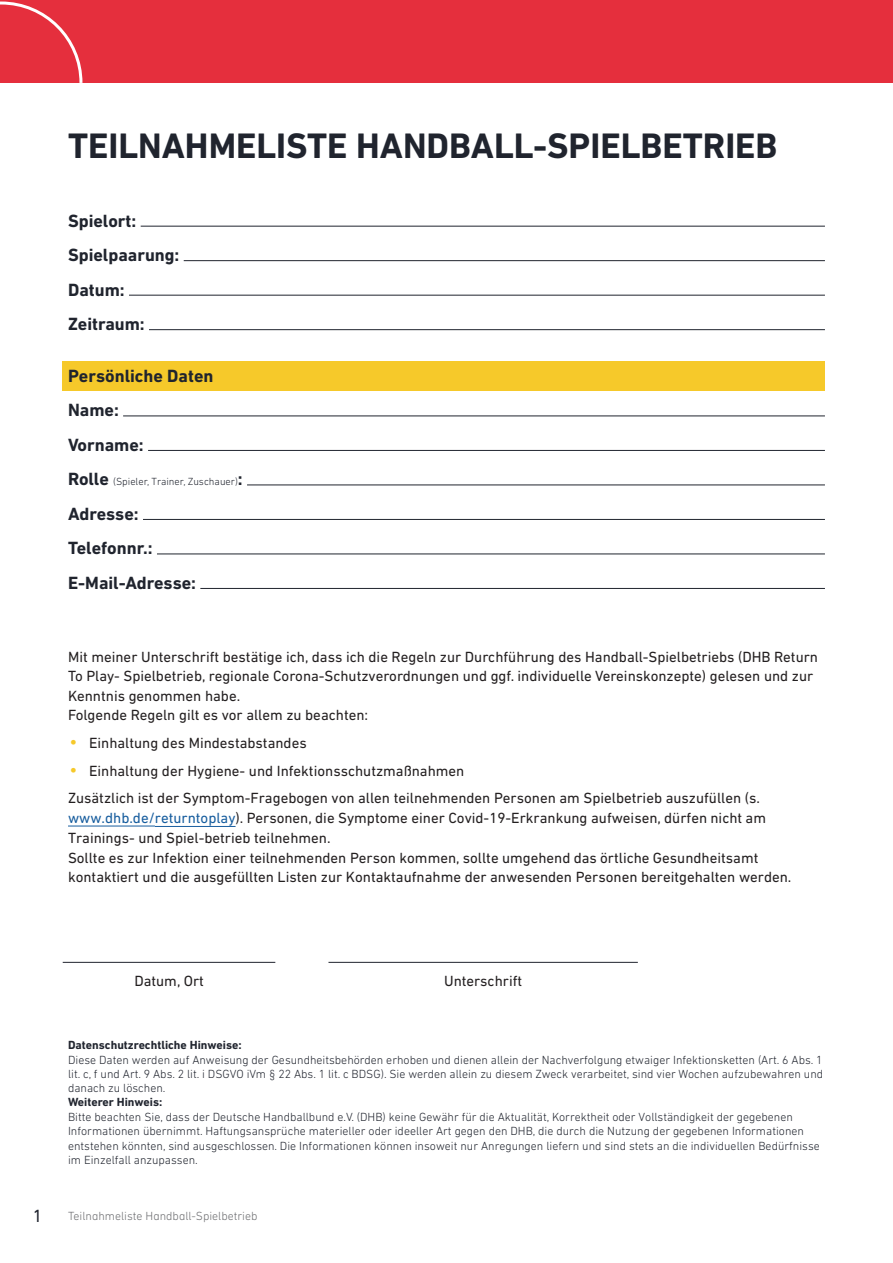
<style>
.page{position:relative;width:893px;height:1263px;background:#fff}
.page>*{position:absolute;margin:0;border:0;box-sizing:border-box;transform-origin:0 0}
.Headline_1{font:700 36px "DIN Next LT Pro";color:#20242e}
.Fließtext{font:700 18px "DIN Next LT Pro";color:#20242e}
.t1{font:18px "DIN Next LT Pro";color:#20242e}
.t2{font:15px/19.8px "DIN Next LT Pro";color:#231f20}
.Fließtext-2{font:300 12px/14.4px "DIN Next LT Pro";color:#20242e}
.Fließtext-3{font:300 12px "DIN Next LT Pro";color:#6c6d70}
.Fließtext-4{font:300 10.5px "DIN Next LT Pro";color:#20242e}
.s1{font-weight:700;font-size:18px}
.s2{font-family:"Futura";font-weight:700;color:#f6c92a}
.s3{color:#175d9e}
.s4{font-weight:700}
</style>
<div class="page">
<div style="left:0;top:0;width:893px;height:83px;background:#e52f3d"></div>
<svg style="left:0;top:1px;width:83px;height:82px"></svg>
<hr style="left:141px;top:226px;width:684px;height:1px;background:#20242e">
<hr style="left:184px;top:260px;width:641px;height:1px;background:#20242e">
<hr style="left:129px;top:295px;width:696px;height:1px;background:#20242e">
<hr style="left:149px;top:329px;width:676px;height:1px;background:#20242e">
<div style="left:63px;top:361px;width:762px;height:30px;background:#f6c92a"></div>
<hr style="left:123px;top:416px;width:702px;height:1px;background:#20242e">
<hr style="left:148px;top:450px;width:677px;height:1px;background:#20242e">
<hr style="left:247px;top:485px;width:578px;height:1px;background:#20242e">
<hr style="left:143px;top:519px;width:682px;height:1px;background:#20242e">
<hr style="left:157px;top:554px;width:668px;height:1px;background:#20242e">
<hr style="left:200px;top:588px;width:625px;height:1px;background:#20242e">
<hr style="left:63px;top:962px;width:212px;height:1px;background:#20242e">
<hr style="left:328px;top:962px;width:310px;height:1px;background:#20242e">
<hr style="left:155px;top:826px;width:81px;height:1px;background:#175d9e">
<hr style="left:68px;top:826px;width:87px;height:1px;background:#175d9e">
<p class="Headline_1" style="left:68px;top:124px;width:711px">TEILNAHMELISTE HANDBALL-SPIELBETRIEB</p>
<p class="Fließtext" style="left:68px;top:210px;width:70px">Spielort:</p>
<p class="Fließtext" style="left:68px;top:244px;width:113px">Spielpaarung:</p>
<p class="Fließtext" style="left:68px;top:279px;width:58px">Datum:</p>
<p class="Fließtext" style="left:68px;top:313px;width:78px">Zeitraum:</p>
<p class="Fließtext" style="left:68px;top:365px;width:147px">Persönliche Daten</p>
<p class="Fließtext" style="left:68px;top:400px;width:52px">Name:</p>
<p class="Fließtext" style="left:68px;top:434px;width:77px">Vorname:</p>
<p class="Fließtext-4" style="left:68px;top:476px;width:176px"><span class="s1">Rolle</span> (Spieler, Trainer, Zuschauer)<span class="s1">:</span></p>
<p class="Fließtext" style="left:68px;top:503px;width:72px">Adresse:</p>
<p class="Fließtext" style="left:68px;top:538px;width:86px">Telefonnr.:</p>
<p class="Fließtext" style="left:68px;top:572px;width:130px">E-Mail-Adresse:</p>
<p class="t2" style="left:68px;top:647px;width:752px">Mit meiner Unterschrift bestätige ich, dass ich die Regeln zur Durchführung des Handball-Spielbetriebs (DHB Return<br>To Play- Spielbetrieb, regionale Corona-Schutzverordnungen und ggf. individuelle Vereinskonzepte) gelesen und zur<br>Kenntnis genommen habe.</p>
<p class="t2" style="left:68px;top:705px;width:302px">Folgende Regeln gilt es vor allem zu beachten:</p>
<p class="t2" style="left:68px;top:733px;width:240px"><span class="s2">•</span> Einhaltung des Mindestabstandes</p>
<p class="t2" style="left:68px;top:761px;width:398px"><span class="s2">•</span> Einhaltung der Hygiene- und Infektionsschutzmaßnahmen</p>
<p class="t2" style="left:68px;top:788px;width:725px">Zusätzlich ist der Symptom-Fragebogen von allen teilnehmenden Personen am Spielbetrieb auszufüllen (s. <span class="s3">www.dhb.de/returntoplay</span>). Personen, die Symptome einer Covid-19-Erkrankung aufweisen, dürfen nicht am Trainings- und Spiel-betrieb teilnehmen.<br>Sollte es zur Infektion einer teilnehmenden Person kommen, sollte umgehend das örtliche Gesundheitsamt kontaktiert und die ausgefüllten Listen zur Kontaktaufnahme der anwesenden Personen bereitgehalten werden.</p>
<p class="t1" style="left:33px;top:1205px;width:11px">1</p>
<p class="t2" style="left:134px;top:970px;width:71px">Datum, Ort</p>
<p class="t2" style="left:444px;top:970px;width:80px">Unterschrift</p>
<p class="Fließtext-2" style="left:68px;top:1037px;width:757px"><span class="s4">Datenschutzrechtliche Hinweise:<br></span>Diese Daten werden auf Anweisung der Gesundheitsbehörden erhoben und dienen allein der Nachverfolgung etwaiger Infektionsketten (Art. 6 Abs. 1 lit. c, f und Art. 9 Abs. 2 lit. i DSGVO iVm § 22 Abs. 1 lit. c BDSG). Sie werden allein zu diesem Zweck verarbeitet, sind vier Wochen aufzubewahren und danach zu löschen.<br><span class="s4">Weiterer Hinweis:<br></span>Bitte beachten Sie, dass der Deutsche Handballbund e.V. (DHB) keine Gewähr für die Aktualität, Korrektheit oder Vollständigkeit der gegebenen Informationen übernimmt. Haftungsansprüche materieller oder ideeller Art gegen den DHB, die durch die Nutzung der gegebenen Informationen entstehen könnten, sind ausgeschlossen. Die Informationen können insoweit nur Anregungen liefern und sind stets an die individuellen Bedürfnisse im Einzelfall anzupassen.</p>
<p class="Fließtext-3" style="left:68px;top:1209px;width:191px">Teilnahmeliste Handball-Spielbetrieb</p>
</div>
